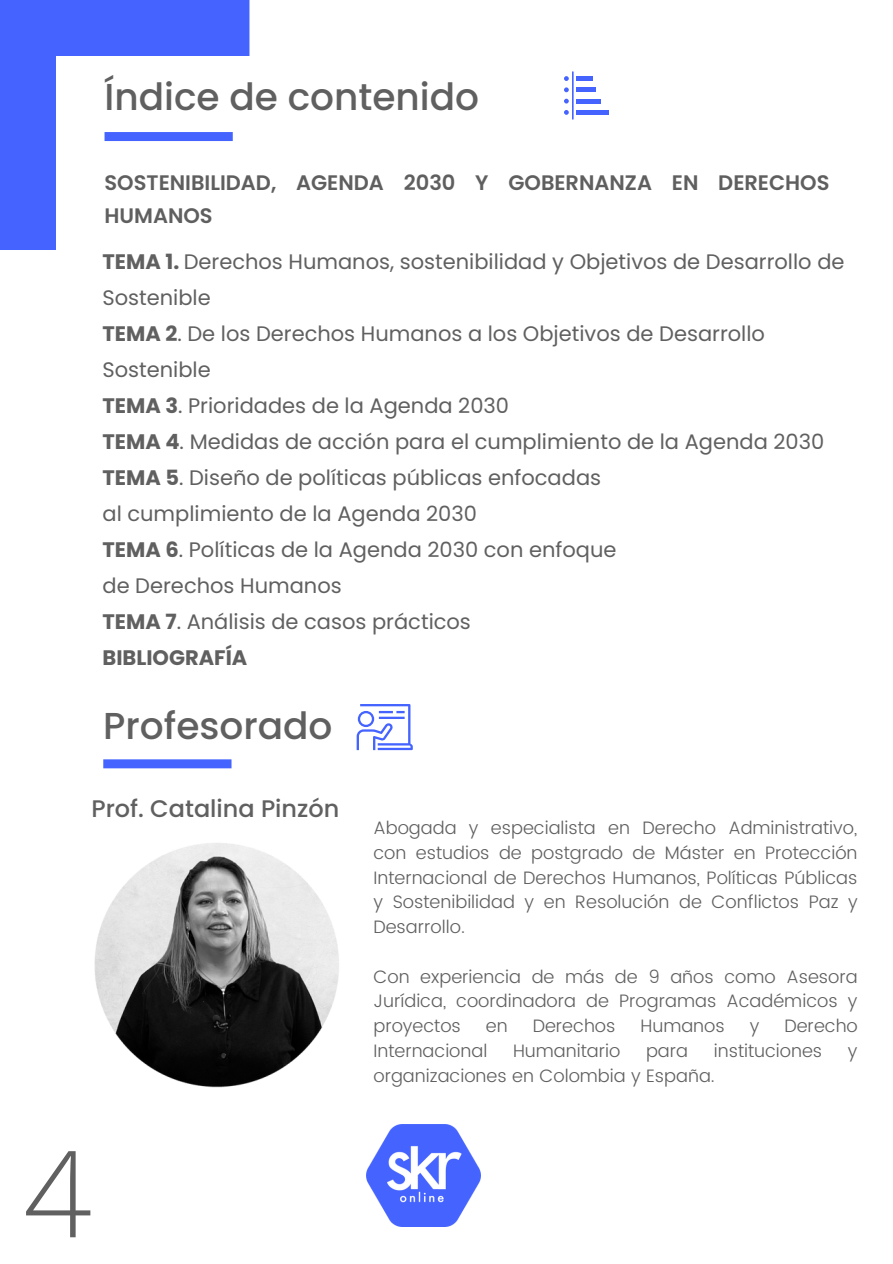
<style>
.page{position:relative;width:893px;height:1264px;background:#fff}
.page>*{position:absolute;margin:0;border:0;box-sizing:border-box;transform-origin:0 0}
.t1{font:300 119.85px "Open Sans";color:#606060}
.t2{font:500 37.5px "Poppins";color:#606060}
.t3{font:500 24px "Poppins";color:#606060}
.t4{font:21px/36px "Poppins";color:#606060}
.t5{font:600 21px/32.5px "Poppins";color:#5f5f5f}
.t6{font:300 18px/24.8px "Poppins";color:#606060;text-align:justify}
.s1{font-weight:700}
</style>
<div class="page">
<div style="left:103px;top:759px;width:128px;height:9px;background:#4564ff"></div>
<svg style="left:356px;top:704px;width:57px;height:46px"></svg>
<div style="left:0;top:0;width:250px;height:55px;background:#4564ff"></div>
<div style="left:0;top:0;width:55px;height:250px;background:#4564ff"></div>
<div style="left:104px;top:132px;width:129px;height:9px;background:#4564ff"></div>
<div style="left:576px;top:110px;width:33px;height:5px;background:#4564ff"></div>
<div style="left:576px;top:87px;width:20px;height:5px;background:#4564ff"></div>
<svg style="left:564px;top:76px;width:4px;height:5px"></svg>
<div style="left:576px;top:76px;width:17px;height:5px;background:#4564ff"></div>
<svg style="left:564px;top:87px;width:4px;height:5px"></svg>
<hr style="left:576px;top:99px;width:25px;height:4px;background:#4564ff">
<svg style="left:564px;top:99px;width:4px;height:4px"></svg>
<svg style="left:564px;top:110px;width:4px;height:5px"></svg>
<hr style="left:572px;top:71px;width:1px;height:49px;background:#4564ff">
<img style="left:367px;top:1124px;width:113px;height:102px">
<img style="left:94px;top:843px;width:245px;height:244px">
<h2 class="t2" style="left:104px;top:70px;width:376px">Índice de contenido</h2>
<p class="t5" style="left:104px;top:166px;width:726px">SOSTENIBILIDAD, AGENDA 2030 Y GOBERNANZA EN DERECHOS<br>HUMANOS</p>
<p class="t4" style="left:102px;top:244px;width:743px"><span class="s1">TEMA 1.</span> Derechos Humanos, sostenibilidad y Objetivos de Desarrollo de Sostenible<br><span class="s1">TEMA 2</span>. De los Derechos Humanos a los Objetivos de Desarrollo Sostenible<br><span class="s1">TEMA 3</span>. Prioridades de la Agenda 2030<br><span class="s1">TEMA 4</span>. Medidas de acción para el cumplimiento de la Agenda 2030<br><span class="s1">TEMA 5</span>. Diseño de políticas públicas enfocadas<br>al cumplimiento de la Agenda 2030<br><span class="s1">TEMA 6</span>. Políticas de la Agenda 2030 con enfoque<br>de Derechos Humanos<br><span class="s1">TEMA 7</span>. Análisis de casos prácticos<br><span class="s1">BIBLIOGRAFÍA</span></p>
<h2 class="t2" style="left:103px;top:699px;width:231px">Profesorado</h2>
<p class="t3" style="left:91px;top:792px;width:249px">Prof. Catalina Pinzón</p>
<h1 class="t1" style="left:24px;top:1109px;width:70px">4</h1>
<p class="t6" style="left:373px;top:815px;width:486px">Abogada y especialista en Derecho Administrativo, con estudios de postgrado de Máster en Protección Internacional de Derechos Humanos, Políticas Públicas y Sostenibilidad y en Resolución de Conflictos Paz y Desarrollo.</p>
<p class="t6" style="left:373px;top:964px;width:486px">Con experiencia de más de 9 años como Asesora Jurídica, coordinadora de Programas Académicos y proyectos</p>
<p class="t6" style="left:486px;top:1013px;width:23px">en</p>
<p class="t6" style="left:532px;top:1013px;width:84px">Derechos</p>
<p class="t6" style="left:640px;top:1013px;width:86px">Humanos</p>
<p class="t6" style="left:749px;top:1013px;width:11px">y</p>
<p class="t6" style="left:784px;top:1013px;width:75px">Derecho</p>
<p class="t6" style="left:373px;top:1038px;width:115px">Internacional</p>
<p class="t6" style="left:513px;top:1038px;width:109px">Humanitario</p>
<p class="t6" style="left:646px;top:1038px;width:44px">para</p>
<p class="t6" style="left:713px;top:1038px;width:110px">instituciones</p>
<p class="t6" style="left:847px;top:1038px;width:11px">y</p>
<p class="t6" style="left:373px;top:1063px;width:343px">organizaciones en Colombia y España.</p>
</div>
